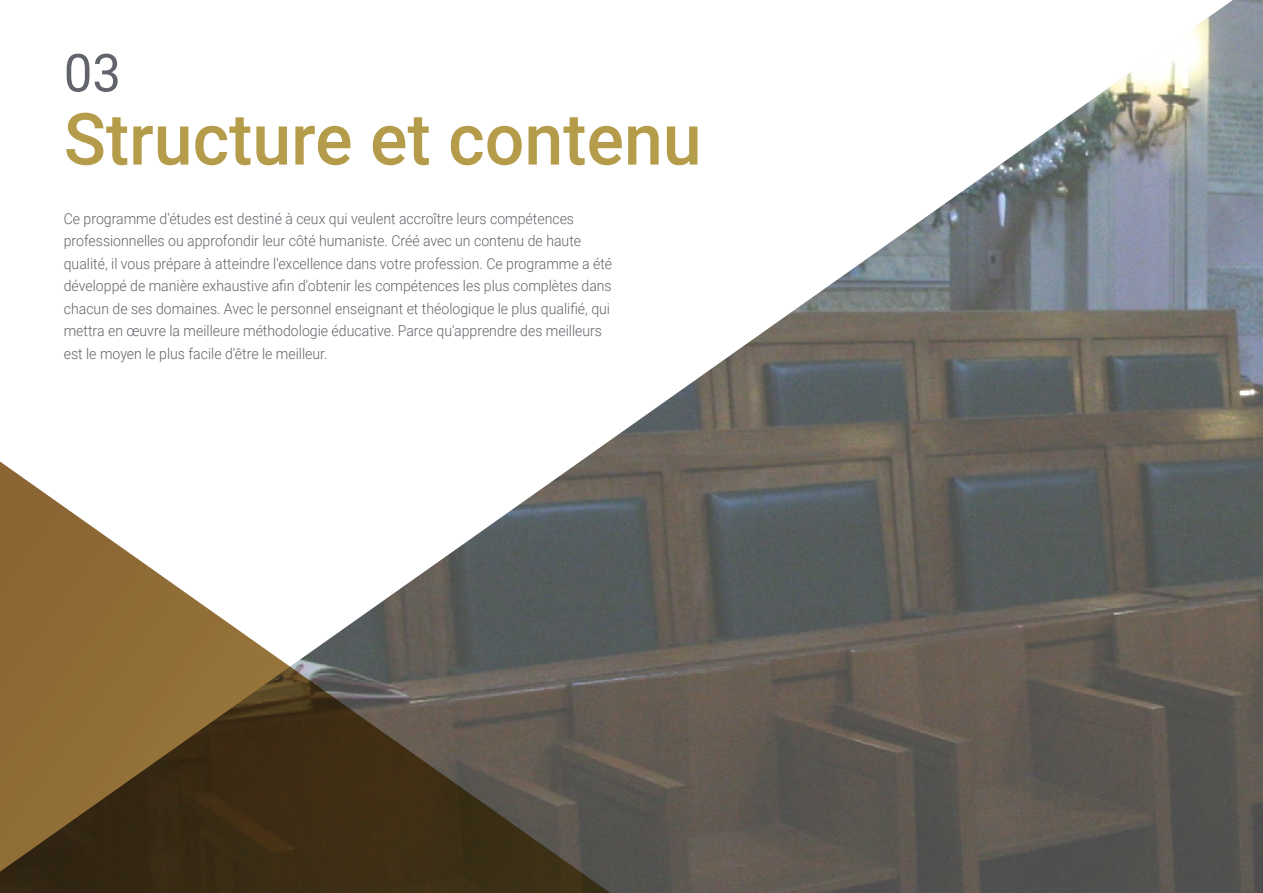
<style>
.page{position:relative;width:1263px;height:893px;background:#fff}
.page>*{position:absolute;margin:0;border:0;box-sizing:border-box;transform-origin:0 0}
.t1{font:500 72px "Roboto";color:#b49c4b}
.t2{font:52.5px "Roboto";color:#61646a}
.t3{font:300 15px/22.5px "Roboto";color:#61646a;scale:.94 1}
</style>
<div class="page">
<img style="left:602px;top:0;width:661px;height:893px">
<svg style="left:0;top:446px;width:640px;height:447px"></svg>
<h2 class="t2" style="left:64px;top:36px;width:59px">03</h2>
<h1 class="t1" style="left:64px;top:89px;width:639px">Structure et contenu</h1>
<p class="t3" style="left:64px;top:207px;width:585px">Ce programme d'études est destiné à ceux qui veulent accroître leurs compétences professionnelles ou approfondir leur côté humaniste. Créé avec un contenu de haute qualité, il vous prépare à atteindre l'excellence dans votre profession. Ce programme a été développé de manière exhaustive afin d'obtenir les compétences les plus complètes dans chacun de ses domaines. Avec le personnel enseignant et théologique le plus qualifié, qui mettra en œuvre la meilleure méthodologie éducative. Parce qu'apprendre des meilleurs est le moyen le plus facile d'être le meilleur.</p>
</div>
